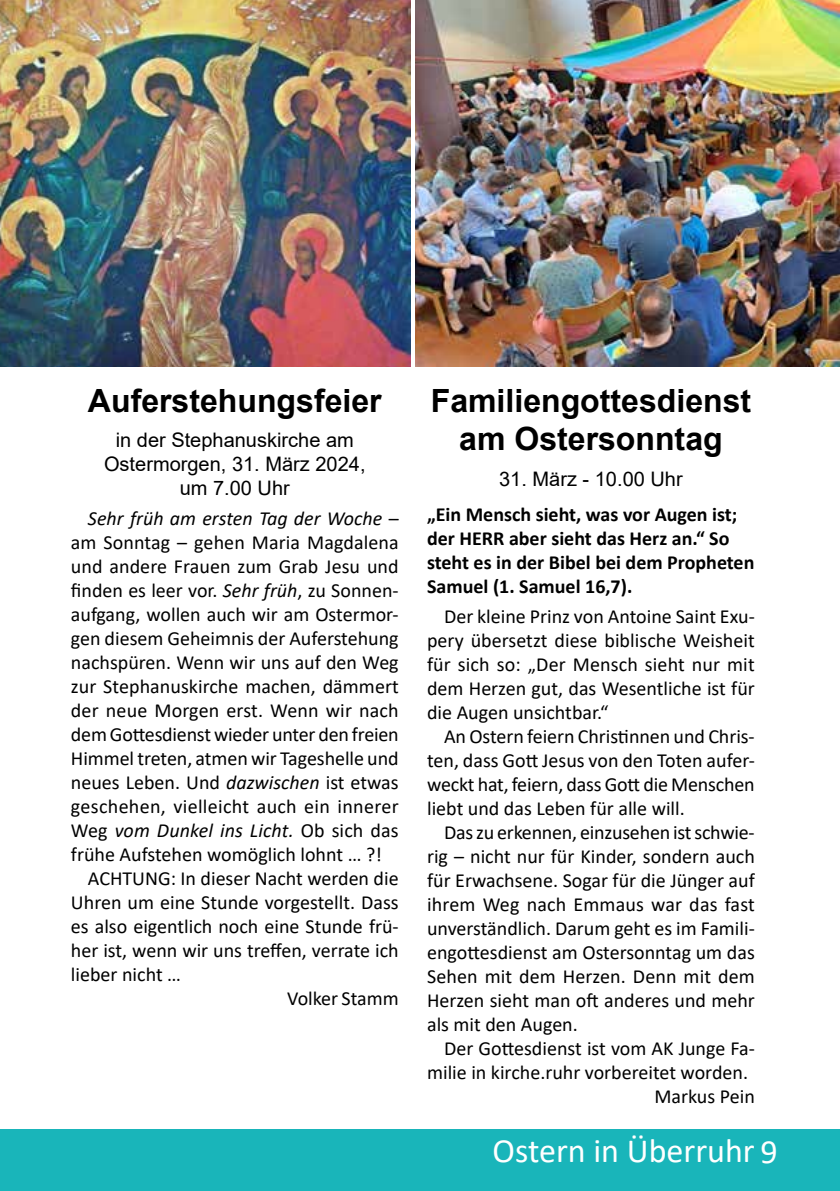
<style>
.page{position:relative;width:840px;height:1191px;background:#fff}
.page>*{position:absolute;margin:0;border:0;box-sizing:border-box;transform-origin:0 0}
.t1{font:34px "Calibri";color:#fff}
.t2{font:700 32px/38.4px "Arial";color:#000;text-align:center}
.t3{font:20px/24px "Calibri";color:#000;text-align:justify}
.t4{font:700 20px/24px "Calibri";color:#000}
.t5{font:20px/24px "Arial";color:#000;text-align:center}
.t6{font:italic 20px "Calibri";color:#000}
.s1{font-style:normal}
.s2{font-style:italic}
</style>
<div class="page">
<div style="left:0;top:1129px;width:839px;height:62px;background:#19b5ba"></div>
<img style="left:0;top:0;width:410px;height:366px">
<img style="left:415px;top:0;width:424px;height:366px">
<h2 class="t2" style="left:88px;top:382px;width:295px">Auferstehungsfeier</h2>
<p class="t5" style="left:104px;top:428px;width:263px">in der Stephanuskirche am<br>Ostermorgen, 31. März 2024, um 7.00 Uhr</p>
<p class="t6" style="left:88px;top:504px;width:312px">Sehr früh am ersten Tag der Woche <span class="s1">–</span></p>
<p class="t3" style="left:71px;top:530px;width:329px">am Sonntag – gehen Maria Magdalena</p>
<p class="t3" style="left:71px;top:554px;width:329px">und andere Frauen zum Grab Jesu und</p>
<p class="t3" style="left:71px;top:578px;width:329px">finden es leer vor. <span class="s2">Sehr früh</span>, zu Sonnen-</p>
<p class="t3" style="left:71px;top:602px;width:329px">aufgang, wollen auch wir am Ostermor-</p>
<p class="t3" style="left:71px;top:626px;width:329px">gen diesem Geheimnis der Auferstehung</p>
<p class="t3" style="left:71px;top:650px;width:329px">nachspüren. Wenn wir uns auf den Weg</p>
<p class="t3" style="left:71px;top:674px;width:329px">zur Stephanuskirche machen, dämmert</p>
<p class="t3" style="left:71px;top:698px;width:329px">der neue Morgen erst. Wenn wir nach</p>
<p class="t3" style="left:71px;top:722px;width:329px">dem Gottesdienst wieder unter den freien</p>
<p class="t3" style="left:71px;top:746px;width:329px">Himmel treten, atmen wir Tageshelle und</p>
<p class="t3" style="left:71px;top:770px;width:329px">neues Leben. Und <span class="s2">dazwischen</span> ist etwas</p>
<p class="t3" style="left:71px;top:794px;width:329px">geschehen, vielleicht auch ein innerer</p>
<p class="t6" style="left:71px;top:816px;width:329px"><span class="s1">Weg</span> vom Dunkel ins Licht. <span class="s1">Ob sich das</span></p>
<p class="t3" style="left:71px;top:842px;width:312px">frühe Aufstehen womöglich lohnt … ?!</p>
<p class="t3" style="left:88px;top:866px;width:312px">ACHTUNG: In dieser Nacht werden die</p>
<p class="t3" style="left:71px;top:890px;width:329px">Uhren um eine Stunde vorgestellt. Dass</p>
<p class="t3" style="left:71px;top:914px;width:329px">es also eigentlich noch eine Stunde frü-</p>
<p class="t3" style="left:71px;top:938px;width:329px">her ist, wenn wir uns treffen, verrate ich</p>
<p class="t3" style="left:71px;top:962px;width:111px">lieber nicht …</p>
<p class="t3" style="left:287px;top:986px;width:113px">Volker Stamm</p>
<h2 class="t2" style="left:430px;top:382px;width:322px">Familiengottesdienst am Ostersonntag</h2>
<p class="t5" style="left:499px;top:466px;width:185px">31. März - 10.00 Uhr</p>
<p class="t4" style="left:427px;top:502px;width:329px">„Ein Mensch sieht, was vor Augen ist; der HERR aber sieht das Herz an.“ So steht es in der Bibel bei dem Propheten Samuel (1. Samuel 16,7).</p>
<p class="t3" style="left:427px;top:603px;width:329px;text-indent:17px">Der kleine Prinz von Antoine Saint Exu&shy;pery übersetzt diese biblische Weisheit für sich so: „Der Mensch sieht nur mit dem Herzen gut, das Wesentliche ist für die Augen unsichtbar.“</p>
<p class="t3" style="left:427px;top:723px;width:329px;text-indent:17px">An Ostern feiern Christinnen und Chris&shy;ten, dass Gott Jesus von den Toten aufer&shy;weckt hat, feiern, dass Gott die Menschen liebt und das Leben für alle will.</p>
<p class="t3" style="left:427px;top:819px;width:329px;text-indent:17px">Das zu erkennen, einzusehen ist schwie&shy;rig – nicht nur für Kinder, sondern auch für Erwachsene. Sogar für die Jünger auf ihrem Weg nach Emmaus war das fast unverständlich. Darum geht es im Famili&shy;engottesdienst am Ostersonntag um das Sehen mit dem Herzen. Denn mit dem Herzen sieht man oft anderes und mehr als mit den Augen.</p>
<p class="t3" style="left:444px;top:1035px;width:312px">Der Gottesdienst ist vom AK Junge Fa-</p>
<p class="t3" style="left:427px;top:1059px;width:322px">milie in kirche.ruhr vorbereitet worden.</p>
<p class="t3" style="left:654px;top:1083px;width:102px">Markus Pein</p>
<h1 class="t1" style="left:492px;top:1126px;width:286px">Ostern in Überruhr 9</h1>
</div>
